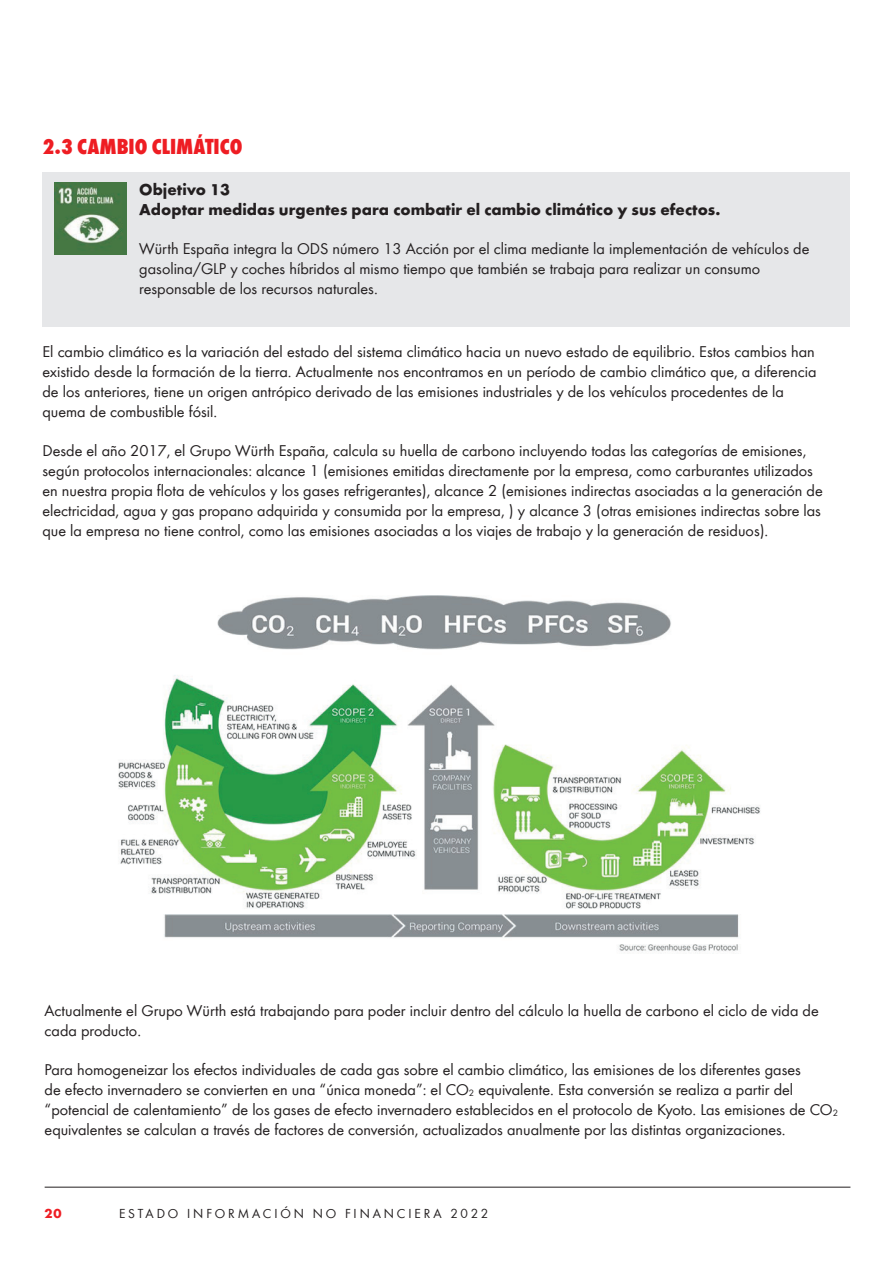
<style>
.page{position:relative;width:893px;height:1263px;background:#fff}
.page>*{position:absolute;margin:0;border:0;box-sizing:border-box;transform-origin:0 0}
.t1{font:800 condensed 22.5px "Wuerth";color:#ee1d23}
.t2{font:16.5px/19.8px "Wuerth";color:#231f20}
.t3{font:700 16.5px/19.8px "Wuerth";color:#231f20}
.t4{font:13.5px "Wuerth Global";letter-spacing:.215em;color:#231f20}
.t5{font:700 13.5px "Wuerth Global";color:#ee1d23}
.s1{font-size:9.6px}
</style>
<div class="page">
<hr style="left:45px;top:1187px;width:805px;height:1px;background:#231f20">
<div style="left:43px;top:172px;width:807px;height:154px;background:#e6e7e9"></div>
<img style="left:54px;top:182px;width:72px;height:72px">
<img style="left:118px;top:595px;width:642px;height:357px">
<h1 class="t1" style="left:43px;top:131px;width:201px">2.3 CAMBIO CLIMÁTICO</h1>
<p class="t3" style="left:139px;top:178px;width:583px">Objetivo 13<br>Adoptar medidas urgentes para combatir el cambio climático y sus efectos.</p>
<p class="t2" style="left:139px;top:238px;width:672px">Würth España integra la ODS número 13 Acción por el clima mediante la implementación de vehículos de gasolina/GLP y coches híbridos al mismo tiempo que también se trabaja para realizar un consumo responsable de los recursos naturales.</p>
<p class="t2" style="left:43px;top:341px;width:776px">El cambio climático es la variación del estado del sistema climático hacia un nuevo estado de equilibrio. Estos cambios han existido desde la formación de la tierra. Actualmente nos encontramos en un período de cambio climático que, a diferencia de los anteriores, tiene un origen antrópico derivado de las emisiones industriales y de los vehículos procedentes de la quema de combustible fósil.</p>
<p class="t2" style="left:43px;top:440px;width:782px">Desde el año 2017, el Grupo Würth España, calcula su huella de carbono incluyendo todas las categorías de emisiones, según protocolos internacionales: alcance 1 (emisiones emitidas directamente por la empresa, como carburantes utilizados en nuestra propia flota de vehículos y los gases refrigerantes), alcance 2 (emisiones indirectas asociadas a la generación de electricidad, agua y gas propano adquirida y consumida por la empresa, ) y alcance 3 (otras emisiones indirectas sobre las que la empresa no tiene control, como las emisiones asociadas a los viajes de trabajo y la generación de residuos).</p>
<p class="t2" style="left:45px;top:1000px;width:776px">Actualmente el Grupo Würth está trabajando para poder incluir dentro del cálculo la huella de carbono el ciclo de vida de cada producto.</p>
<p class="t2" style="left:45px;top:1059px;width:795px">Para homogeneizar los efectos individuales de cada gas sobre el cambio climático, las emisiones de los diferentes gases<br>de efecto invernadero se convierten en una “única moneda”: el CO<span class="s1">2</span> equivalente. Esta conversión se realiza a partir del “potencial de calentamiento” de los gases de efecto invernadero establecidos en el protocolo de Kyoto. Las emisiones de CO<span class="s1">2 </span>equivalentes se calculan a través de factores de conversión, actualizados anualmente por las distintas organizaciones.</p>
<p class="t5" style="left:45px;top:1206px;width:19px">20</p>
<p class="t4" style="left:119px;top:1206px;width:371px">ESTADO INFORMACIÓN NO FINANCIERA 2022</p>
</div>
